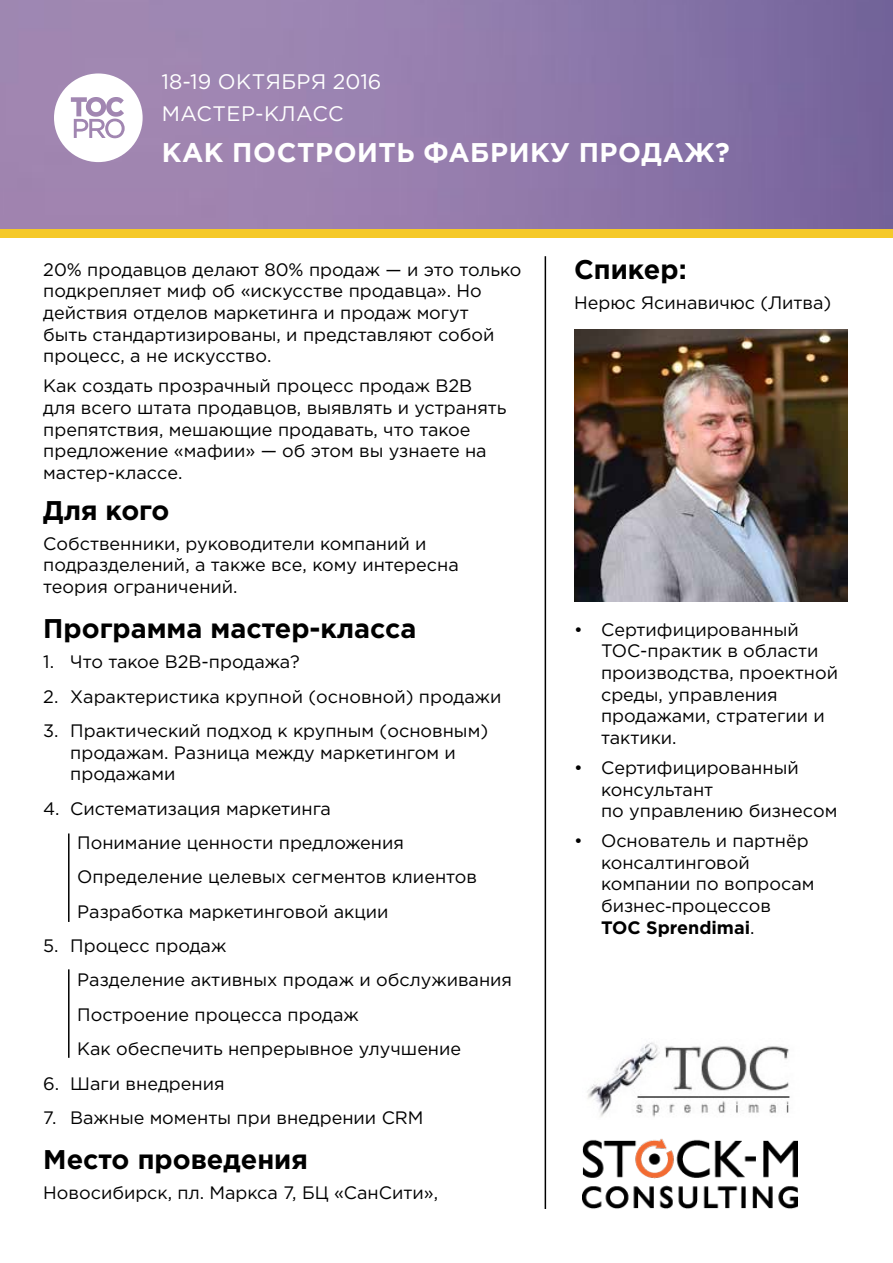
<style>
.page{position:relative;width:893px;height:1263px;background:#fff}
.page>*{position:absolute;margin:0;border:0;box-sizing:border-box;transform-origin:0 0}
.t1{font:700 27px "Gotham Pro";color:#000}
.t2{font:700 27px "Gotham Pro";letter-spacing:.02em;color:#fff}
.t3{font:21px/32.4px "Gotham Pro";letter-spacing:.02em;color:#fff}
.t4{font:18px/21.6px "Gotham Pro";color:#000}
.s1{font-family:"Arial"}
.s2{font-weight:700}
</style>
<div class="page">
<img style="left:574px;top:329px;width:274px;height:273px">
<img style="left:0;top:0;width:893px;height:230px">
<div style="left:0;top:230px;width:893px;height:8px;background:#f5c929"></div>
<svg style="left:54px;top:73px;width:89px;height:89px"></svg>
<hr style="left:545px;top:256px;width:1px;height:953px;background:#000">
<hr style="left:68px;top:833px;width:2px;height:89px;background:#000">
<hr style="left:68px;top:969px;width:2px;height:89px;background:#000">
<img style="left:583px;top:1139px;width:214px;height:70px">
<img style="left:587px;top:1042px;width:203px;height:75px">
<p class="t3" style="left:162px;top:65px;width:221px">18-19 ОКТЯБРЯ 2016<br>МАСТЕР-КЛАСС</p>
<h1 class="t2" style="left:162px;top:137px;width:569px">КАК ПОСТРОИТЬ ФАБРИКУ ПРОДАЖ?</h1>
<p class="t4" style="left:43px;top:259px;width:480px">20% продавцов делают 80% продаж — и это только подкрепляет миф об «искусстве продавца». Но действия отделов маркетинга и продаж могут<br>быть стандартизированы, и представляют собой процесс, а не искусство.</p>
<p class="t4" style="left:43px;top:375px;width:465px">Как создать прозрачный процесс продаж B2B для всего штата продавцов, выявлять и устранять препятствия, мешающие продавать, что такое предложение «мафии» — об этом вы узнаете на мастер-классе.</p>
<h1 class="t1" style="left:43px;top:494px;width:128px">Для кого</h1>
<p class="t4" style="left:43px;top:533px;width:417px">Собственники, руководители компаний и подразделений, а также все, кому интересна теория ограничений.</p>
<h1 class="t1" style="left:43px;top:613px;width:375px">Программа мастер-класса</h1>
<p class="t4" style="left:43px;top:651px;width:258px">1. Что такое В2В-продажа?</p>
<p class="t4" style="left:43px;top:685px;width:460px">2. Характеристика крупной (основной) продажи</p>
<p class="t4" style="left:70px;top:720px;width:419px;text-indent:-27px">3. Практический подход к крупным (основным) продажам. Разница между маркетингом и продажами</p>
<p class="t4" style="left:77px;top:791px;width:401px;line-height:34.3px;text-indent:-34px">4. Систематизация маркетинга<br>Понимание ценности предложения Определение целевых сегментов клиентов Разработка маркетинговой акции</p>
<p class="t4" style="left:77px;top:928px;width:436px;line-height:34.3px;text-indent:-34px">5. Процесс продаж<br>Разделение активных продаж и обслуживания<br>Построение процесса продаж<br>Как обеспечить непрерывное улучшение</p>
<p class="t4" style="left:43px;top:1072px;width:183px">6. Шаги внедрения</p>
<p class="t4" style="left:43px;top:1107px;width:382px">7. Важные моменты при внедрении CRM</p>
<h1 class="t1" style="left:43px;top:1144px;width:266px">Место проведения</h1>
<p class="t4" style="left:43px;top:1182px;width:396px">Новосибирск, пл. Маркса 7, БЦ «СанСити»,</p>
<h1 class="t1" style="left:574px;top:254px;width:114px">Спикер:</h1>
<p class="t4" style="left:574px;top:292px;width:259px">Нерюс Ясинавичюс (Литва)</p>
<p class="t4" style="left:601px;top:619px;width:239px;text-indent:-27px">• Сертифицированный<br>TOC-практик в области производства, проектной среды, управления продажами, стратегии и тактики.</p>
<p class="t4" style="left:601px;top:757px;width:238px;text-indent:-27px">• Сертифицированный консультант<br>по управлению бизнесом</p>
<p class="t4" style="left:601px;top:830px;width:215px;text-indent:-27px">• Основатель и партнёр консалтинговой компании по вопросам бизнес<span class="s1">‑</span>процессов<br><span class="s2">TOC Sprendimai</span>.</p>
</div>
